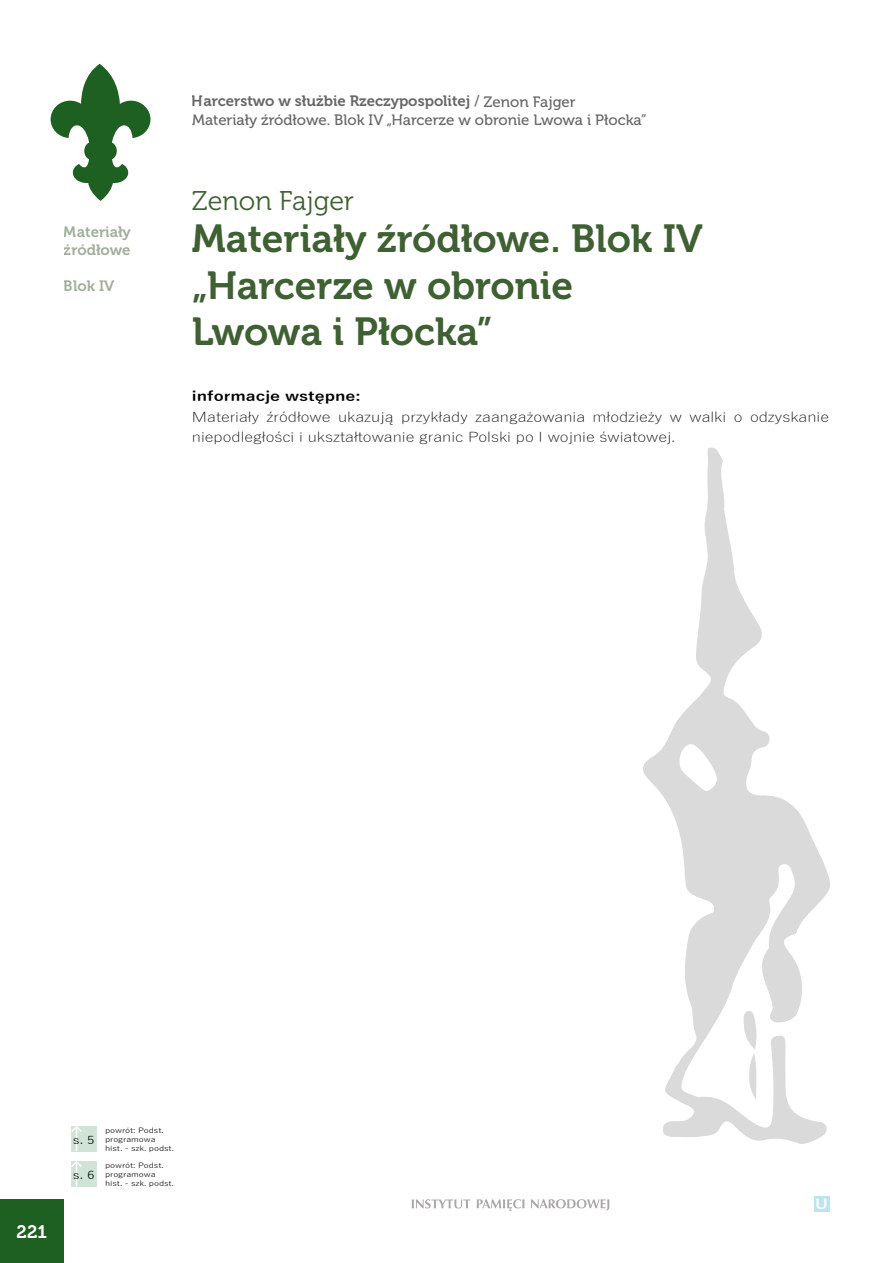
<style>
.page{position:relative;width:893px;height:1263px;background:#fff}
.page>*{position:absolute;margin:0;border:0;box-sizing:border-box;transform-origin:0 0}
.t1{font:39px/46.8px "Museo 700";color:#3e6032}
.t2{font:27px "Museo 300";color:#3e6032}
.t3{font:18px "Museo 700";color:#fff}
.t4{font:15px "Museo 500";color:#000}
.t5{font:15px "Museo 700";color:#000}
.t6{font:15px/18px "Museo 700";color:#3e6032}
.t7{font:300 13.5px/20.4px "Yu Gothic";color:#000;scale:1.25 1}
.t8{font:700 13.5px "Yu Gothic";color:#000;scale:1.25 1}
.t9{font:700 13.2px "Yu Gothic";color:#fff;scale:1.25 1}
.t10{font:10.8px "Yu Gothic";color:#000;scale:1.25 1}
.t11{font:7.2px/9px "Yu Gothic";letter-spacing:-.01em;color:#000;scale:1.25 1}
.s1{font-family:"Museo 500"}
</style>
<div class="page">
<div style="left:0;top:1199px;width:64px;height:64px;background:#1e5f22"></div>
<svg style="left:412px;top:1199px;width:197px;height:12px"></svg>
<svg style="left:643px;top:447px;width:187px;height:697px"></svg>
<svg style="left:743px;top:1010px;width:14px;height:89px"></svg>
<div style="left:71px;top:1126px;width:25px;height:25px;background:#cfe3d7"></div>
<svg style="left:71px;top:1126px;width:11px;height:25px"></svg>
<div style="left:71px;top:1161px;width:25px;height:25px;background:#cfe3d7"></div>
<svg style="left:71px;top:1161px;width:11px;height:25px"></svg>
<svg style="left:51px;top:64px;width:99px;height:137px"></svg>
<div style="left:814px;top:1196px;width:15px;height:15px;background:#bbe4f1"></div>
<p class="t6" style="left:64px;top:223px;width:69px">Materiały źródłowe</p>
<p class="t6" style="left:64px;top:277px;width:52px">Blok IV</p>
<p class="t5" style="left:192px;top:93px;width:385px">Harcerstwo w służbie Rzeczypospolitej <span class="s1">/ Zenon Fajger</span></p>
<p class="t4" style="left:192px;top:112px;width:456px">Materiały źródłowe. Blok IV „Harcerze w obronie Lwowa i Płocka”</p>
<h2 class="t2" style="left:192px;top:186px;width:163px">Zenon Fajger</h2>
<h1 class="t1" style="left:192px;top:215px;width:512px">Materiały źródłowe. Blok IV „Harcerze w obronie<br>Lwowa i Płocka”</h1>
<p class="t8" style="left:192px;top:389px;width:136px">informacje wstępne:</p>
<p class="t7" style="left:192px;top:405px;width:511px">Materiały źródłowe ukazują przykłady zaangażowania młodzieży w walki o odzyskanie niepodległości i ukształtowanie granic Polski po I wojnie światowej.</p>
<h3 class="t3" style="left:17px;top:1221px;width:32px">221</h3>
<p class="t10" style="left:73px;top:1130px;width:19px">s. 5</p>
<p class="t11" style="left:105px;top:1125px;width:57px">powrót: Podst. programowa hist. - szk. podst.</p>
<p class="t10" style="left:73px;top:1165px;width:19px">s. 6</p>
<p class="t11" style="left:105px;top:1160px;width:57px">powrót: Podst. programowa hist. - szk. podst.</p>
<p class="t9" style="left:815px;top:1197px;width:12px">U</p>
</div>
